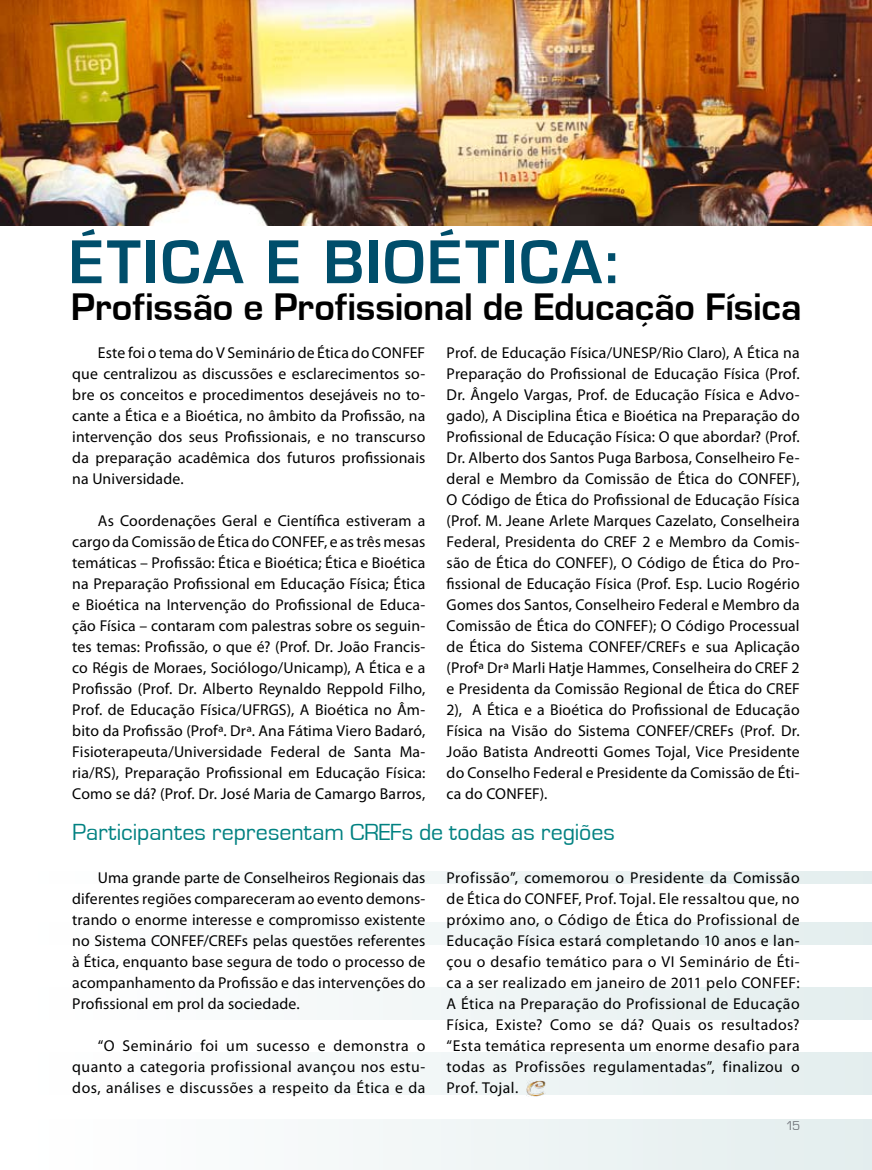
<style>
.page{position:relative;width:872px;height:1170px;background:#fff}
.page>*{position:absolute;margin:0;border:0;box-sizing:border-box;transform-origin:0 0}
.t1{font:700 64.2px "Eurostile";letter-spacing:.035em;color:#004e6b}
.t2{font:700 39.6px "Eurostile";letter-spacing:-.01em;color:#000}
.t3{font:24px "Eurostile";color:#008181}
.t4{font:15.75px/21px "Myriad Pro";letter-spacing:.01em;color:#000;text-align:justify}
.t5{font:13.05px "Eurostile";color:#817f84}
</style>
<div class="page">
<img style="left:0;top:0;width:872px;height:225px">
<div style="left:1px;top:1119px;width:871px;height:50px;background:linear-gradient(to right,#fff,#e3edee)"></div>
<div style="left:1px;top:1052px;width:871px;height:42px;background:linear-gradient(to right,#fff,#e3edee)"></div>
<div style="left:1px;top:987px;width:871px;height:32px;background:linear-gradient(to right,#fff,#e3edee)"></div>
<div style="left:1px;top:922px;width:871px;height:22px;background:linear-gradient(to right,#fff,#e3edee)"></div>
<div style="left:353px;top:871px;width:519px;height:12px;background:#ecf3f3"></div>
<img style="left:526px;top:1080px;width:19px;height:16px">
<h1 class="t1" style="left:69px;top:227px;width:551px">ÉTICA E BIOÉTICA:</h1>
<h2 class="t2" style="left:71px;top:285px;width:732px">Profissão e Profissional de Educação Física</h2>
<p class="t4" style="left:72px;top:341px;width:354px;text-indent:26px">Este foi o tema do V Seminário de Ética do CONFEF que centralizou as discussões e esclarecimentos so&shy;bre os conceitos e procedimentos desejáveis no to&shy;cante a Ética e a Bioética, no âmbito da Profissão, na intervenção dos seus Profissionais, e no transcurso da preparação acadêmica dos futuros profissionais na Universidade.</p>
<p class="t4" style="left:72px;top:509px;width:355px;text-indent:26px">As Coordenações Geral e Científica estiveram a cargo da Comissão de Ética do CONFEF, e as três mesas temáticas – Profissão: Ética e Bioética; Ética e Bioética na Preparação Profissional em Educação Física; Ética e Bioética na Intervenção do Profissional de Educa&shy;ção Física – contaram com palestras sobre os seguin&shy;tes temas: Profissão, o que é? (Prof. Dr. João Francis&shy;co Régis de Moraes, Sociólogo/Unicamp), A Ética e a Profissão (Prof. Dr. Alberto Reynaldo Reppold Filho, Prof. de Educação Física/UFRGS), A Bioética no Âm&shy;bito da Profissão (Profª. Drª. Ana Fátima Viero Badaró, Fisioterapeuta/Universidade Federal de Santa Ma&shy;ria/RS), Preparação Profissional em Educação Física:<br>Como se dá? (Prof. Dr. José Maria de Camargo Barros,</p>
<p class="t4" style="left:446px;top:342px;width:354px">Prof. de Educação Física/UNESP/Rio Claro), A Ética na Preparação do Profissional de Educação Física (Prof.<br>Dr. Ângelo Vargas, Prof. de Educação Física e Advo&shy;gado), A Disciplina Ética e Bioética na Preparação do Profissional de Educação Física: O que abordar? (Prof.<br>Dr. Alberto dos Santos Puga Barbosa, Conselheiro Fe&shy;deral e Membro da Comissão de Ética do CONFEF), O Código de Ética do Profissional de Educação Física (Prof. M. Jeane Arlete Marques Cazelato, Conselheira Federal, Presidenta do CREF 2 e Membro da Comis&shy;são de Ética do CONFEF), O Código de Ética do Pro&shy;fissional de Educação Física (Prof. Esp. Lucio Rogério Gomes dos Santos, Conselheiro Federal e Membro da Comissão de Ética do CONFEF); O Código Processual de Ética do Sistema CONFEF/CREFs e sua Aplicação (Profª Drª Marli Hatje Hammes, Conselheira do CREF 2 e Presidenta da Comissão Regional de Ética do CREF 2), A Ética e a Bioética do Profissional de Educação Física na Visão do Sistema CONFEF/CREFs (Prof. Dr.<br>João Batista Andreotti Gomes Tojal, Vice Presidente do Conselho Federal e Presidente da Comissão de Éti&shy;ca do CONFEF).</p>
<h3 class="t3" style="left:72px;top:818px;width:544px">Participantes representam CREFs de todas as regiões</h3>
<p class="t4" style="left:72px;top:867px;width:354px;text-indent:26px">Uma grande parte de Conselheiros Regionais das diferentes regiões compareceram ao evento demons&shy;trando o enorme interesse e compromisso existente no Sistema CONFEF/CREFs pelas questões referentes à Ética, enquanto base segura de todo o processo de acompanhamento da Profissão e das intervenções do Profissional em prol da sociedade.</p>
<p class="t4" style="left:72px;top:1035px;width:354px;text-indent:26px">“O Seminário foi um sucesso e demonstra o quanto a categoria profissional avançou nos estu&shy;dos, análises e discussões a respeito da Ética e da</p>
<p class="t4" style="left:446px;top:867px;width:354px">Profissão”, comemorou o Presidente da Comissão de Ética do CONFEF, Prof. Tojal. Ele ressaltou que, no próximo ano, o Código de Ética do Profissional de Educação Física estará completando 10 anos e lan&shy;çou o desafio temático para o VI Seminário de Éti&shy;ca a ser realizado em janeiro de 2011 pelo CONFEF:<br>A Ética na Preparação do Profissional de Educação Física, Existe? Como se dá? Quais os resultados? “Esta temática representa um enorme desafio para todas as Profissões regulamentadas”, finalizou o Prof. Tojal.</p>
<p class="t5" style="left:785px;top:1118px;width:16px">15</p>
</div>
